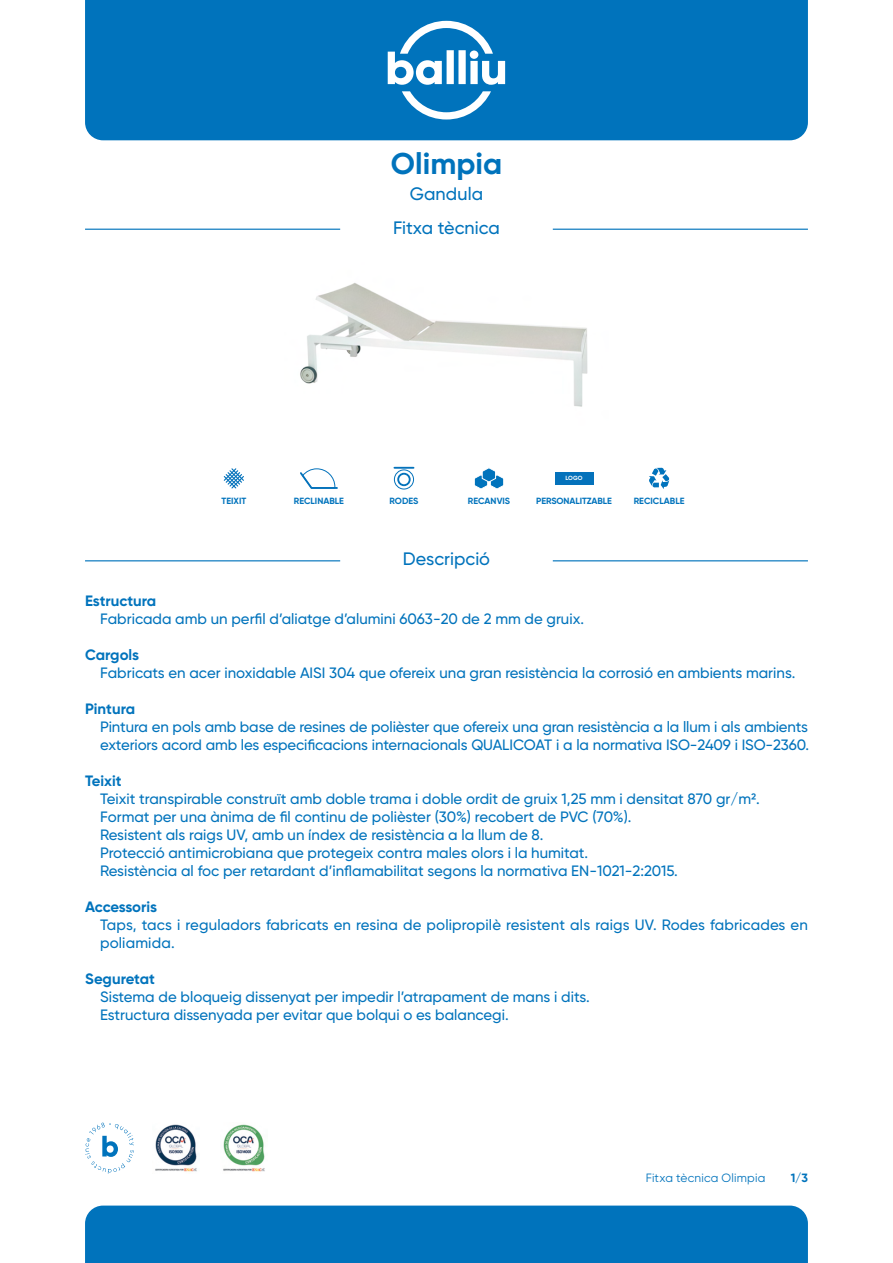
<style>
.page{position:relative;width:893px;height:1263px;background:#fff}
.page>*{position:absolute;margin:0;border:0;box-sizing:border-box;transform-origin:0 0}
.t1{font:700 30px "Gilroy";color:#0073bc}
.t2{font:500 18px/33.8px "Gilroy";color:#0073bc;text-align:center}
.t3{font:500 15px/18px "Gilroy";color:#0073bc}
.t4{font:700 15px "Gilroy";color:#0073bc}
.t5{font:12px "Gilroy";letter-spacing:.015em;color:#0073bc}
.t6{font:700 12px "Gilroy";color:#0073bc}
.t7{font:700 9px "Gilroy";color:#0073bc}
.t8{font:700 6px "Gilroy";color:#fff}
</style>
<div class="page">
<div style="left:85px;top:0;width:723px;height:140px;background:#0073bc"></div>
<svg style="left:388px;top:21px;width:117px;height:98px"></svg>
<div style="left:85px;top:1205px;width:723px;height:58px;background:#0073bc"></div>
<svg style="left:85px;top:1122px;width:49px;height:52px"></svg>
<svg style="left:300px;top:468px;width:38px;height:21px"></svg>
<svg style="left:223px;top:468px;width:21px;height:21px"></svg>
<svg style="left:474px;top:468px;width:30px;height:21px"></svg>
<div style="left:555px;top:472px;width:38px;height:13px;background:#0472bb"></div>
<svg style="left:649px;top:468px;width:20px;height:21px"></svg>
<div style="left:394px;top:469px;width:20px;height:20px;border:1px solid #0472bb;border-radius:50%"></div>
<div style="left:397px;top:473px;width:14px;height:13px;border:2px solid #0472bb;border-radius:50%"></div>
<hr style="left:394px;top:467px;width:20px;height:2px;background:#0472bb">
<img style="left:223px;top:1124px;width:42px;height:48px">
<img style="left:155px;top:1124px;width:42px;height:48px">
<hr style="left:553px;top:229px;width:255px;height:1px;background:#0073bc">
<hr style="left:85px;top:229px;width:255px;height:1px;background:#0073bc">
<hr style="left:553px;top:560px;width:255px;height:1px;background:#0073bc">
<hr style="left:85px;top:560px;width:255px;height:1px;background:#0073bc">
<img style="left:300px;top:283px;width:288px;height:124px">
<h1 class="t1" style="left:391px;top:145px;width:113px">Olimpia</h1>
<p class="t2" style="left:393px;top:177px;width:108px">Gandula<br>Fitxa tècnica</p>
<p class="t8" style="left:566px;top:475px;width:18px">LOGO</p>
<p class="t7" style="left:221px;top:495px;width:26px">TEIXIT</p>
<p class="t7" style="left:294px;top:495px;width:52px">RECLINABLE</p>
<p class="t7" style="left:468px;top:495px;width:44px">RECANVIS</p>
<p class="t7" style="left:536px;top:495px;width:77px">PERSONALITZABLE</p>
<p class="t7" style="left:389px;top:495px;width:31px">RODES</p>
<p class="t2" style="left:403px;top:542px;width:89px">Descripció</p>
<p class="t7" style="left:634px;top:495px;width:52px">RECICLABLE</p>
<p class="t4" style="left:85px;top:591px;width:73px">Estructura</p>
<p class="t3" style="left:100px;top:609px;width:486px">Fabricada amb un perfil d’aliatge d’alumini 6063-20 de 2 mm de gruix.</p>
<p class="t4" style="left:85px;top:645px;width:56px">Cargols</p>
<p class="t3" style="left:100px;top:663px;width:697px">Fabricats en acer inoxidable AISI 304 que ofereix una gran resistència la corrosió en ambients marins.</p>
<p class="t4" style="left:85px;top:699px;width:52px">Pintura</p>
<p class="t3" style="left:100px;top:717px;width:711px">Pintura en pols amb base de resines de polièster que ofereix una gran resistència a la llum i als ambients exteriors acord amb les especificacions internacionals QUALICOAT i a la normativa ISO-2409 i ISO-2360.</p>
<p class="t4" style="left:85px;top:771px;width:38px">Teixit</p>
<p class="t3" style="left:100px;top:789px;width:661px">Teixit transpirable construït amb doble trama i doble ordit de gruix 1,25 mm i densitat 870 gr/m2.<br>Format per una ànima de fil continu de polièster (30%) recobert de PVC (70%).<br>Resistent als raigs UV, amb un índex de resistència a la llum de 8.<br>Protecció antimicrobiana que protegeix contra males olors i la humitat.<br>Resistència al foc per retardant d’inflamabilitat segons la normativa EN-1021-2:2015.</p>
<p class="t4" style="left:85px;top:897px;width:74px">Accessoris</p>
<p class="t3" style="left:100px;top:915px;width:709px">Taps, tacs i reguladors fabricats en resina de polipropilè resistent als raigs UV. Rodes fabricades en poliamida.</p>
<p class="t4" style="left:85px;top:969px;width:71px">Seguretat</p>
<p class="t3" style="left:100px;top:987px;width:491px">Sistema de bloqueig dissenyat per impedir l’atrapament de mans i dits.<br>Estructura dissenyada per evitar que bolqui o es balancegi.</p>
<p class="t5" style="left:646px;top:1170px;width:121px">Fitxa tècnica Olimpia</p>
<p class="t6" style="left:791px;top:1170px;width:19px">1/3</p>
</div>
